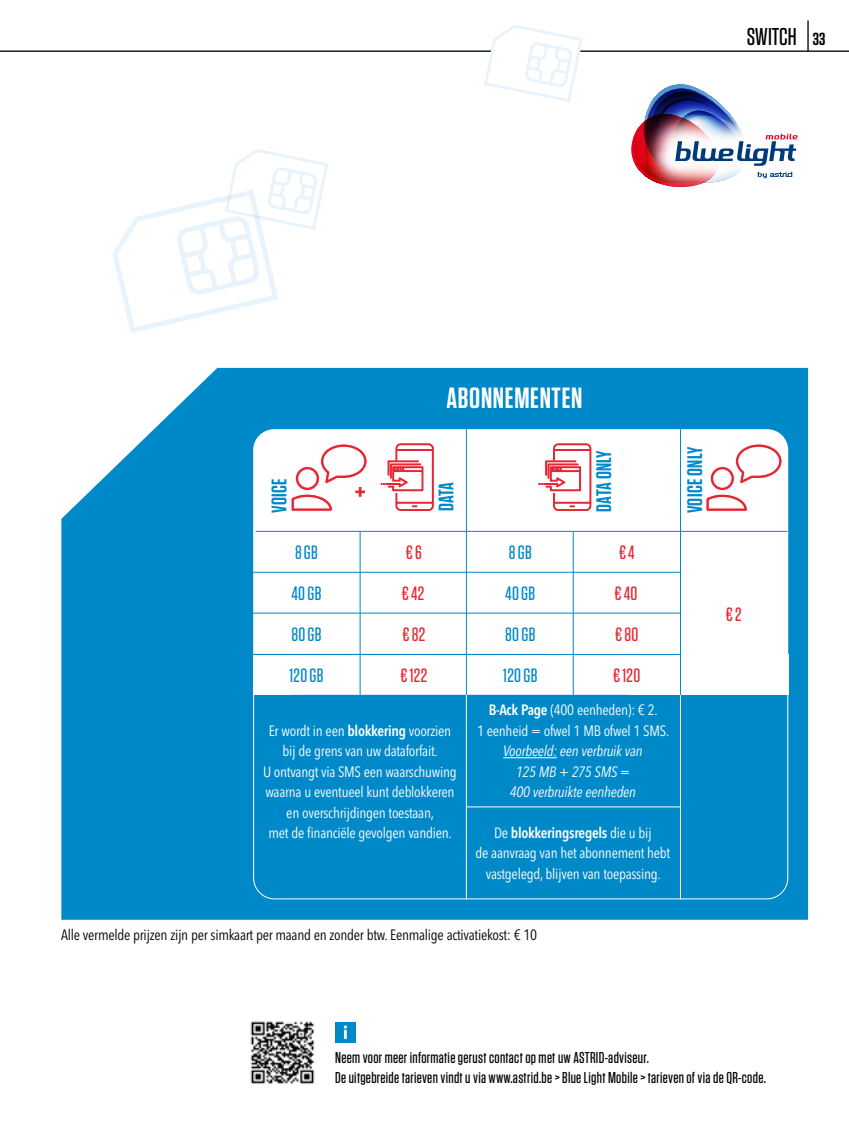
<style>
.page{position:relative;width:849px;height:1146px;background:#fff}
.page>*{position:absolute;margin:0;border:0;box-sizing:border-box;transform-origin:0 0}
.t1{font:600 29.22px "Tungsten";letter-spacing:.025em;color:#fff}
.t2{font:500 24.32px "Tungsten";color:#000}
.t3{font:600 21px "Tungsten";letter-spacing:.01em;color:#0089c9}
.t4{font:600 21px "Tungsten";letter-spacing:-.01em;color:#0089c9}
.t5{font:500 19.25px/40.9px "Tungsten";letter-spacing:.02em;color:#0089c9}
.t6{font:500 19.25px/40.9px "Tungsten";letter-spacing:.02em;color:#e62733}
.t7{font:500 15.75px/20.5px "Tungsten";letter-spacing:.02em;color:#000}
.t8{font:condensed 14.88px/20.5px "Avenir Next LT Pro";letter-spacing:-.02em;color:#fff;text-align:center}
.t9{font:condensed 14.88px "Avenir Next LT Pro";letter-spacing:-.02em;color:#000}
.t10{font:italic condensed 14.88px/20.5px "Avenir Next LT Pro";letter-spacing:-.02em;color:#fff;text-align:center}
.s1{font-weight:600;font-size:17.5px}
.s2{font-weight:600}
</style>
<div class="page">
<div style="left:61px;top:368px;width:746px;height:552px;background:#0089c9"></div>
<div style="left:253px;top:429px;width:535px;height:266px;background:#fff;border-radius:21px"></div>
<img style="left:631px;top:84px;width:166px;height:103px">
<div style="left:335px;top:1022px;width:20px;height:20px;background:#0089c9"></div>
<svg style="left:343px;top:1025px;width:4px;height:14px"></svg>
<img style="left:251px;top:1021px;width:63px;height:63px">
<hr style="left:466px;top:806px;width:214px;height:1px;background:#fff">
<hr style="left:503px;top:757px;width:53px;height:1px;background:#fff">
<svg style="left:380px;top:443px;width:54px;height:68px"></svg>
<svg style="left:291px;top:444px;width:77px;height:68px"></svg>
<svg style="left:538px;top:443px;width:53px;height:68px"></svg>
<svg style="left:706px;top:444px;width:76px;height:68px"></svg>
<hr style="left:255px;top:531px;width:532px;height:1px;background:#0089c9">
<hr style="left:292px;top:695px;width:337px;height:1px;background:#0089c9">
<hr style="left:207px;top:613px;width:473px;height:1px;background:#0089c9">
<hr style="left:207px;top:572px;width:473px;height:1px;background:#0089c9">
<hr style="left:207px;top:654px;width:473px;height:1px;background:#0089c9">
<hr style="left:359px;top:531px;width:1px;height:164px;background:#0089c9">
<hr style="left:679px;top:695px;width:1px;height:204px;background:#fff">
<hr style="left:679px;top:429px;width:1px;height:266px;background:#0089c9">
<hr style="left:572px;top:531px;width:1px;height:164px;background:#0089c9">
<svg style="left:112px;top:149px;width:216px;height:184px"></svg>
<hr style="left:466px;top:429px;width:1px;height:266px;background:#0089c9">
<hr style="left:466px;top:695px;width:1px;height:204px;background:#fff">
<hr style="left:807px;top:20px;width:1px;height:31px;background:#000">
<hr style="left:0;top:51px;width:848px;height:1px;background:#000">
<svg style="left:484px;top:25px;width:98px;height:77px"></svg>
<h2 class="t2" style="left:746px;top:24px;width:80px">SWITCH <span class="s1">33</span></h2>
<h1 class="t1" style="left:446px;top:383px;width:137px">ABONNEMENTEN</h1>
<h3 class="t3" style="left:268px;top:513px;width:36px;rotate:-90deg">VOICE</h3>
<h3 class="t3" style="left:435px;top:511px;width:31px;rotate:-90deg">DATA</h3>
<h3 class="t4" style="left:592px;top:512px;width:63px;rotate:-90deg">DATA ONLY</h3>
<h3 class="t3" style="left:683px;top:513px;width:68px;rotate:-90deg">VOICE ONLY</h3>
<p class="t5" style="left:295px;top:532px;width:25px">8 GB</p>
<p class="t6" style="left:406px;top:532px;width:17px">€ 6</p>
<p class="t5" style="left:508px;top:532px;width:25px">8 GB</p>
<p class="t6" style="left:618px;top:532px;width:17px">€ 4</p>
<p class="t5" style="left:291px;top:573px;width:31px">40 GB</p>
<p class="t6" style="left:402px;top:573px;width:24px">€ 42</p>
<p class="t5" style="left:505px;top:573px;width:31px">40 GB</p>
<p class="t6" style="left:614px;top:573px;width:24px">€ 40</p>
<p class="t5" style="left:289px;top:614px;width:36px">80 GB<br>120 GB</p>
<p class="t6" style="left:400px;top:614px;width:28px">€ 82 € 122</p>
<p class="t5" style="left:503px;top:614px;width:36px">80 GB<br>120 GB</p>
<p class="t6" style="left:613px;top:614px;width:29px">€ 80 € 120</p>
<p class="t8" style="left:263px;top:720px;width:195px">Er wordt in een <span class="s2">blokkering</span> voorzien bij de grens van uw dataforfait.<br>U ontvangt via SMS een waarschuwing waarna u eventueel kunt deblokkeren en overschrijdingen toestaan,<br>met de financiële gevolgen vandien.</p>
<p class="t8" style="left:477px;top:700px;width:193px"><span class="s2">B-Ack Page</span> (400 eenheden): € 2.<br>1 eenheid = ofwel 1 MB ofwel 1 SMS.</p>
<p class="t10" style="left:503px;top:741px;width:141px">Voorbeeld: een verbruik van<br>125 MB + 275 SMS =<br>400 verbruikte eenheden</p>
<p class="t8" style="left:475px;top:823px;width:196px">De <span class="s2">blokkeringsregels</span> die u bij<br>de aanvraag van het abonnement hebt vastgelegd, blijven van toepassing.</p>
<p class="t9" style="left:61px;top:926px;width:477px">Alle vermelde prijzen zijn per simkaart per maand en zonder btw. Eenmalige activatiekost: € 10</p>
<p class="t6" style="left:725px;top:594px;width:17px">€ 2</p>
<p class="t7" style="left:335px;top:1047px;width:432px">Neem voor meer informatie gerust contact op met uw ASTRID-adviseur.<br>De uitgebreide tarieven vindt u via www.astrid.be &gt; Blue Light Mobile &gt; tarieven of via de QR-code.</p>
</div>
